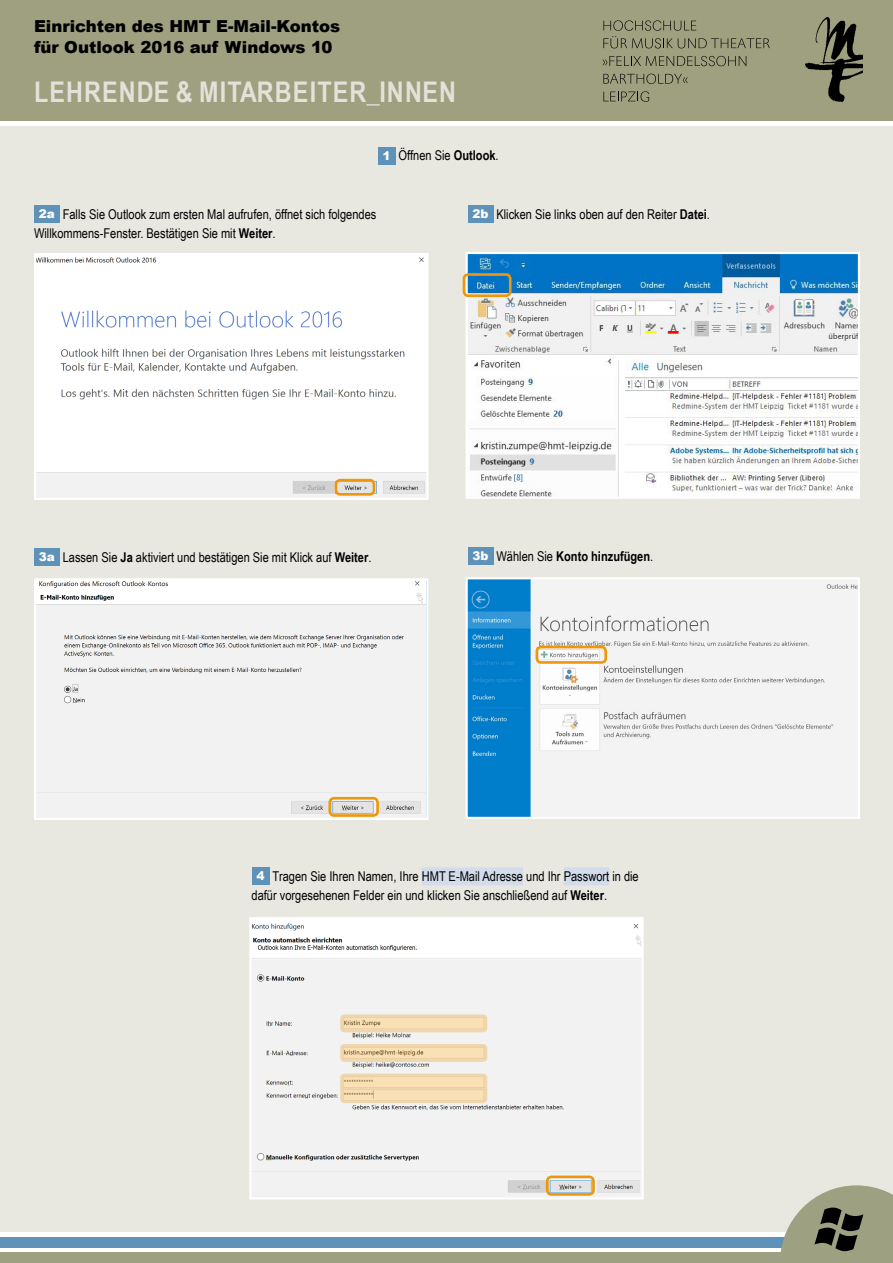
<style>
.page{position:relative;width:893px;height:1263px;background:#fff}
.page>*{position:absolute;margin:0;border:0;box-sizing:border-box;transform-origin:0 0}
.t1{font:700 28.5px "Arial Narrow";letter-spacing:.04em;color:#e2e2d9}
.t2{font:900 16.5px/21px "Arial";color:#000}
.t3{font:13.5px/19.5px "Arial Narrow";color:#000}
.t4{font:700 13.5px "Arial Narrow";color:#000}
.t5{font:900 12px "Arial";color:#fff}
.s1{font-family:"Arial";font-weight:900;font-size:12px;color:#fff}
.s2{font-weight:700}
.s3{font-weight:400}
</style>
<div class="page">
<div style="left:0;top:126px;width:893px;height:1106px;background:#e8e8e1"></div>
<div style="left:0;top:0;width:893px;height:121px;background:#9ea080"></div>
<svg style="left:603px;top:20px;width:167px;height:28px"></svg>
<svg style="left:603px;top:56px;width:143px;height:10px"></svg>
<svg style="left:603px;top:74px;width:85px;height:10px"></svg>
<svg style="left:603px;top:91px;width:46px;height:11px"></svg>
<img style="left:805px;top:16px;width:57px;height:87px">
<div style="left:0;top:1253px;width:893px;height:10px;background:#9da081"></div>
<div style="left:0;top:1237px;width:893px;height:10px;background:#5f92b9"></div>
<svg style="left:780px;top:1185px;width:113px;height:68px"></svg>
<div style="left:378px;top:147px;width:17px;height:18px;background:#5f92b9"></div>
<div style="left:34px;top:205px;width:26px;height:18px;background:#5f92b9"></div>
<img style="left:37px;top:256px;width:389px;height:241px">
<div style="left:34px;top:253px;width:395px;height:247px;border:2px solid #fff"></div>
<div style="left:335px;top:479px;width:40px;height:17px;border:3px solid #ee970a;border-radius:4px"></div>
<div style="left:468px;top:547px;width:25px;height:18px;background:#5f92b9"></div>
<svg style="left:465px;top:577px;width:395px;height:242px;background:#cbdeea"></svg>
<div style="left:536px;top:646px;width:71px;height:18px;border:3px solid #ee970a;border-radius:4px"></div>
<div style="left:468px;top:205px;width:25px;height:18px;background:#5f92b9"></div>
<svg style="left:465px;top:252px;width:395px;height:247px"></svg>
<div style="left:463px;top:273px;width:49px;height:24px;border:3px solid #ee970a;border-radius:4px"></div>
<div style="left:34px;top:548px;width:26px;height:18px;background:#5f92b9"></div>
<svg style="left:34px;top:578px;width:395px;height:242px;background:#efefef"></svg>
<div style="left:328px;top:797px;width:51px;height:20px;border:3px solid #ee970a;border-radius:4px"></div>
<div style="left:422px;top:867px;width:101px;height:18px;background:#d3dcea"></div>
<div style="left:564px;top:867px;width:45px;height:18px;background:#d3dcea"></div>
<div style="left:252px;top:867px;width:17px;height:18px;background:#5f92b9"></div>
<svg style="left:249px;top:917px;width:395px;height:283px;background:#f0f0ef"></svg>
<div style="left:546px;top:1175px;width:49px;height:21px;border:3px solid #ee970a;border-radius:4px"></div>
<svg style="left:340px;top:1014px;width:147px;height:18px;background:#f1d8af"></svg>
<svg style="left:340px;top:1044px;width:147px;height:18px;background:#edd3aa"></svg>
<div style="left:340px;top:1074px;width:147px;height:29px;background:linear-gradient(to right,#f1d8ad,#f8dfb4);border-radius:4px"></div>
<p class="t2" style="left:34px;top:15px;width:308px">Einrichten des HMT E-Mail-Kontos für Outlook 2016 auf Windows 10</p>
<h1 class="t1" style="left:34px;top:71px;width:423px">LEHRENDE &amp; MITARBEITER_INNEN</h1>
<p class="t3" style="left:383px;top:145px;width:117px"><span class="s1">1</span> Öffnen Sie <span class="s2">Outlook</span>.</p>
<p class="t3" style="left:34px;top:204px;width:344px;text-indent:29px">Falls Sie Outlook zum ersten Mal aufrufen, öffnet sich folgendes<br>Willkommens-Fenster. Bestätigen Sie mit <span class="s2">Weiter</span>.</p>
<p class="t5" style="left:39px;top:205px;width:18px">2a</p>
<p class="t3" style="left:472px;top:204px;width:239px"><span class="s1">2b</span> Klicken Sie links oben auf den Reiter <span class="s2">Datei</span>.</p>
<p class="t3" style="left:39px;top:546px;width:334px"><span class="s1">3a</span> Lassen Sie <span class="s2">Ja</span> aktiviert und bestätigen Sie mit Klick auf <span class="s2">Weiter</span>.</p>
<p class="t4" style="left:472px;top:546px;width:182px"><span class="s1">3b</span> <span class="s3">Wählen Sie</span> Konto hinzufügen<span class="s3">.</span></p>
<p class="t3" style="left:252px;top:866px;width:389px;text-indent:21px">Tragen Sie Ihren Namen, Ihre HMT E-Mail Adresse und Ihr Passwort in die dafür vorgesehenen Felder ein und klicken Sie anschließend auf <span class="s2">Weiter</span>.</p>
<p class="t5" style="left:256px;top:867px;width:10px">4</p>
</div>
